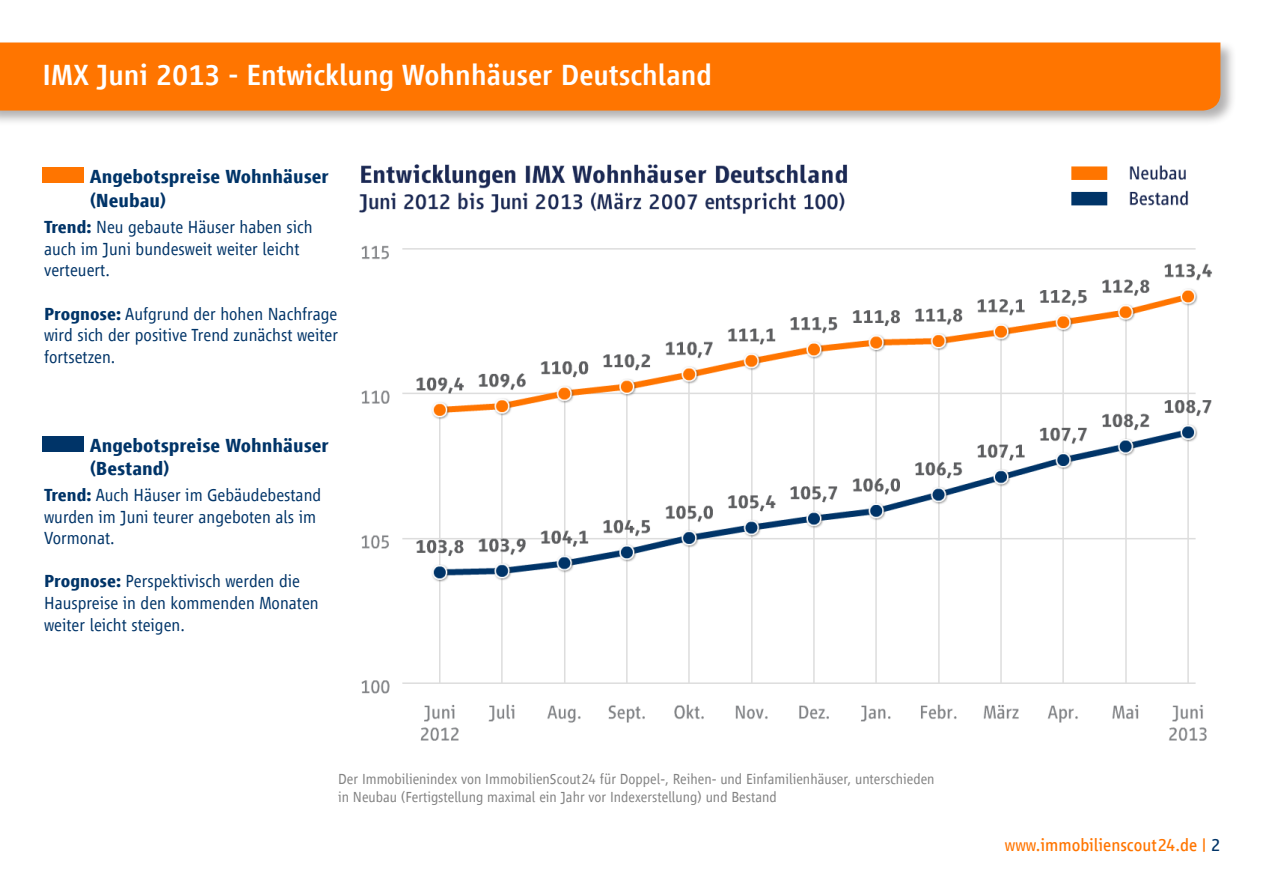
<style>
.page{position:relative;width:1263px;height:893px;background:#fff}
.page>*{position:absolute;margin:0;border:0;box-sizing:border-box;transform-origin:0 0}
.TitlePage{font:500 30px "Scout Vialog";color:#fff}
.t1{font:700 19.5px/23.4px "Scout Vialog";color:#003468}
.t2{font:300 18px/21.6px "Scout Vialog";color:#003468}
.t3{font:18px "Scout Vialog";color:#ff7500}
.t4{font:300 15px/18px "Scout Vialog";color:#828282}
.s1{font-weight:700}
.s2{color:#003468}
</style>
<div class="page">
<div style="left:0;top:40px;width:1236px;height:87px;background:#231f20;opacity:.35"></div>
<div style="left:0;top:43px;width:1220px;height:68px;background:#ff7500"></div>
<svg style="left:43px;top:167px;width:41px;height:16px"></svg>
<svg style="left:43px;top:436px;width:41px;height:16px"></svg>
<img style="left:359px;top:164px;width:853px;height:577px">
<p class="TitlePage" style="left:43px;top:59px;width:671px">IMX Juni 2013 - Entwicklung Wohnhäuser Deutschland</p>
<p class="t1" style="left:90px;top:165px;width:241px">Angebotspreise Wohnhäuser (Neubau)</p>
<p class="t2" style="left:44px;top:216px;width:270px"><span class="s1">Trend:</span> Neu gebaute Häuser haben sich auch im Juni bundesweit weiter leicht verteuert.</p>
<p class="t2" style="left:44px;top:303px;width:295px;text-align:justify"><span class="s1">Prognose:</span> Aufgrund der hohen Nachfrage wird sich der positive Trend zunächst weiter fortsetzen.</p>
<p class="t1" style="left:90px;top:434px;width:241px">Angebotspreise Wohnhäuser (Bestand)</p>
<p class="t2" style="left:44px;top:484px;width:279px"><span class="s1">Trend:</span> Auch Häuser im Gebäudebestand wurden im Juni teurer angeboten als im<br>Vormonat.</p>
<p class="t2" style="left:44px;top:571px;width:276px"><span class="s1">Prognose:</span> Perspektivisch werden die<br>Hauspreise in den kommenden Monaten weiter leicht steigen.</p>
<p class="t4" style="left:338px;top:770px;width:598px">Der Immobilienindex von ImmobilienScout24 für Doppel-, Reihen- und Einfamilienhäuser, unterschieden in Neubau (Fertigstellung maximal ein Jahr vor Indexerstellung) und Bestand</p>
<p class="t3" style="left:1005px;top:835px;width:217px">www.immobilienscout24.de | <span class="s2">2</span></p>
</div>
